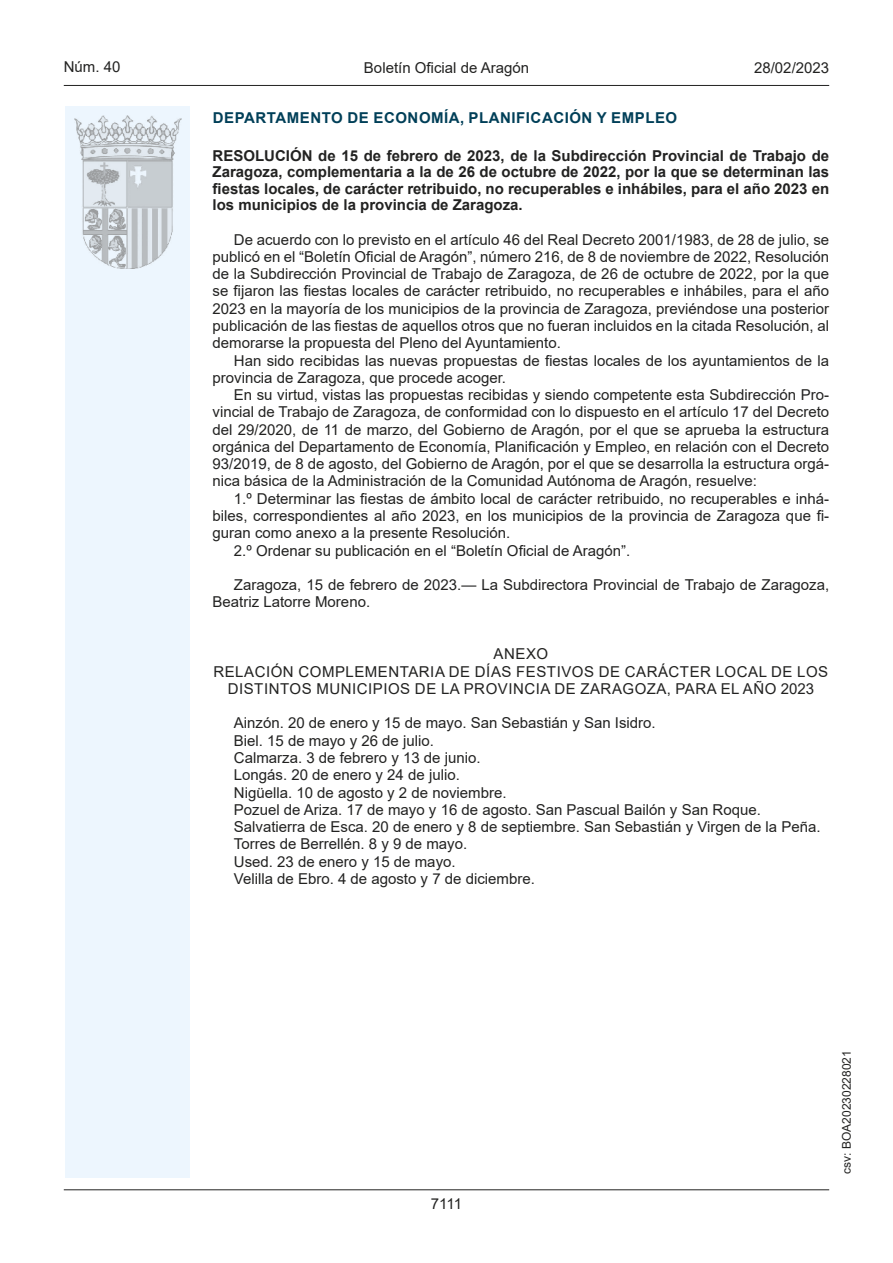
<style>
.page{position:relative;width:893px;height:1263px;background:#fff}
.page>*{position:absolute;margin:0;border:0;box-sizing:border-box;transform-origin:0 0}
.inicio_de_parrafo{font:15px/17.2px "Arial";color:#222221;text-align:justify}
.Titulo_text{font:15px/16.5px "Arial Bold MT2";color:#222221;text-align:justify}
.center{font:15px/17.2px "Arial";letter-spacing:.035em;color:#222221;text-align:center}
.emisor_text{font:15px "Arial Bold MT2";letter-spacing:.035em;color:#003f58}
.estilo_head-c{font:15px "Arial";color:#222221}
.estilo_head-d{font:15px "Arial MT2";color:#222221}
.estilo_head-i{font:15px "Arial MT2";color:#222221}
.center-2{font:15px "Arial MT2";letter-spacing:.035em;color:#222221}
.numero_pagina{font:15px "Arial MT2";color:#222221}
.estilo_head-i-2{font:12px "Arial MT2";color:#222221}
.s1{font-family:"Arial";font-weight:700}
</style>
<div class="page">
<div style="left:65px;top:106px;width:125px;height:1072px;background:#edf6fe"></div>
<img style="left:75px;top:115px;width:106px;height:153px">
<hr style="left:64px;top:85px;width:765px;height:1px;background:#222221">
<hr style="left:64px;top:1189px;width:765px;height:1px;background:#222221">
<p class="estilo_head-i" style="left:64px;top:57px;width:58px">Núm. 40</p>
<p class="estilo_head-c" style="left:364px;top:57px;width:167px">Boletín Oficial de Aragón</p>
<p class="estilo_head-d" style="left:754px;top:57px;width:77px">28/02/2023</p>
<h5 class="emisor_text" style="left:213px;top:107px;width:466px">DEPARTAMENTO DE ECONOMÍA, PLANIFICACIÓN Y EMPLEO</h5>
<p class="Titulo_text" style="left:213px;top:147px;width:618px">RESOLUCIÓN de 15 de febrero de 2023, de la Subdirección Provincial de Trabajo de Zaragoza, complementaria a la de 26 de octubre de 2022, por la que se determinan las <span class="s1">fiestas locales, de carácter retribuido, no recuperables e inhábiles, para el año 2023 en </span>los municipios de la provincia de Zaragoza.</p>
<p class="inicio_de_parrafo" style="left:213px;top:231px;width:618px;text-indent:21px">De acuerdo con lo previsto en el artículo 46 del Real Decreto 2001/1983, de 28 de julio, se publicó en el “Boletín Oficial de Aragón”, número 216, de 8 de noviembre de 2022, Resolución de la Subdirección Provincial de Trabajo de Zaragoza, de 26 de octubre de 2022, por la que se fijaron las fiestas locales de carácter retribuido, no recuperables e inhábiles, para el año 2023 en la mayoría de los municipios de la provincia de Zaragoza, previéndose una posterior publicación de las fiestas de aquellos otros que no fueran incluidos en la citada Resolución, al demorarse la propuesta del Pleno del Ayuntamiento.</p>
<p class="inicio_de_parrafo" style="left:213px;top:351px;width:618px;text-indent:21px">Han sido recibidas las nuevas propuestas de fiestas locales de los ayuntamientos de la provincia de Zaragoza, que procede acoger.</p>
<p class="inicio_de_parrafo" style="left:213px;top:386px;width:618px;text-indent:21px">En su virtud, vistas las propuestas recibidas y siendo competente esta Subdirección Pro&shy;vincial de Trabajo de Zaragoza, de conformidad con lo dispuesto en el artículo 17 del Decreto del 29/2020, de 11 de marzo, del Gobierno de Aragón, por el que se aprueba la estructura orgánica del Departamento de Economía, Planificación y Empleo, en relación con el Decreto 93/2019, de 8 de agosto, del Gobierno de Aragón, por el que se desarrolla la estructura orgá&shy;nica básica de la Administración de la Comunidad Autónoma de Aragón, resuelve:</p>
<p class="inicio_de_parrafo" style="left:213px;top:490px;width:618px;text-indent:21px">1.º Determinar las fiestas de ámbito local de carácter retribuido, no recuperables e inhá&shy;biles, correspondientes al año 2023, en los municipios de la provincia de Zaragoza que fi&shy;guran como anexo a la presente Resolución.</p>
<p class="inicio_de_parrafo" style="left:234px;top:542px;width:398px">2.º Ordenar su publicación en el “Boletín Oficial de Aragón”.</p>
<p class="inicio_de_parrafo" style="left:213px;top:576px;width:618px;text-indent:21px">Zaragoza, 15 de febrero de 2023.— La Subdirectora Provincial de Trabajo de Zaragoza,<br>Beatriz Latorre Moreno.</p>
<p class="center-2" style="left:494px;top:644px;width:56px">ANEXO</p>
<p class="center" style="left:213px;top:662px;width:616px">RELACIÓN COMPLEMENTARIA DE DÍAS FESTIVOS DE CARÁCTER LOCAL DE LOS<br>DISTINTOS MUNICIPIOS DE LA PROVINCIA DE ZARAGOZA, PARA EL AÑO 2023</p>
<p class="inicio_de_parrafo" style="left:234px;top:714px;width:423px">Ainzón. 20 de enero y 15 de mayo. San Sebastián y San Isidro.</p>
<p class="inicio_de_parrafo" style="left:234px;top:732px;width:202px">Biel. 15 de mayo y 26 de julio.</p>
<p class="inicio_de_parrafo" style="left:234px;top:749px;width:248px">Calmarza. 3 de febrero y 13 de junio.</p>
<p class="inicio_de_parrafo" style="left:234px;top:766px;width:227px">Longás. 20 de enero y 24 de julio.</p>
<p class="inicio_de_parrafo" style="left:234px;top:783px;width:274px">Nigüella. 10 de agosto y 2 de noviembre.</p>
<p class="inicio_de_parrafo" style="left:234px;top:801px;width:528px">Pozuel de Ariza. 17 de mayo y 16 de agosto. San Pascual Bailón y San Roque.</p>
<p class="inicio_de_parrafo" style="left:234px;top:818px;width:588px">Salvatierra de Esca. 20 de enero y 8 de septiembre. San Sebastián y Virgen de la Peña.</p>
<p class="inicio_de_parrafo" style="left:234px;top:835px;width:235px">Torres de Berrellén. 8 y 9 de mayo.</p>
<p class="inicio_de_parrafo" style="left:234px;top:853px;width:223px">Used. 23 de enero y 15 de mayo.</p>
<p class="inicio_de_parrafo" style="left:234px;top:870px;width:302px">Velilla de Ebro. 4 de agosto y 7 de diciembre.</p>
<p class="numero_pagina" style="left:431px;top:1193px;width:33px">7111</p>
<p class="estilo_head-i-2" style="left:838px;top:1174px;width:125px;rotate:-90deg">csv: BOA20230228021</p>
</div>
